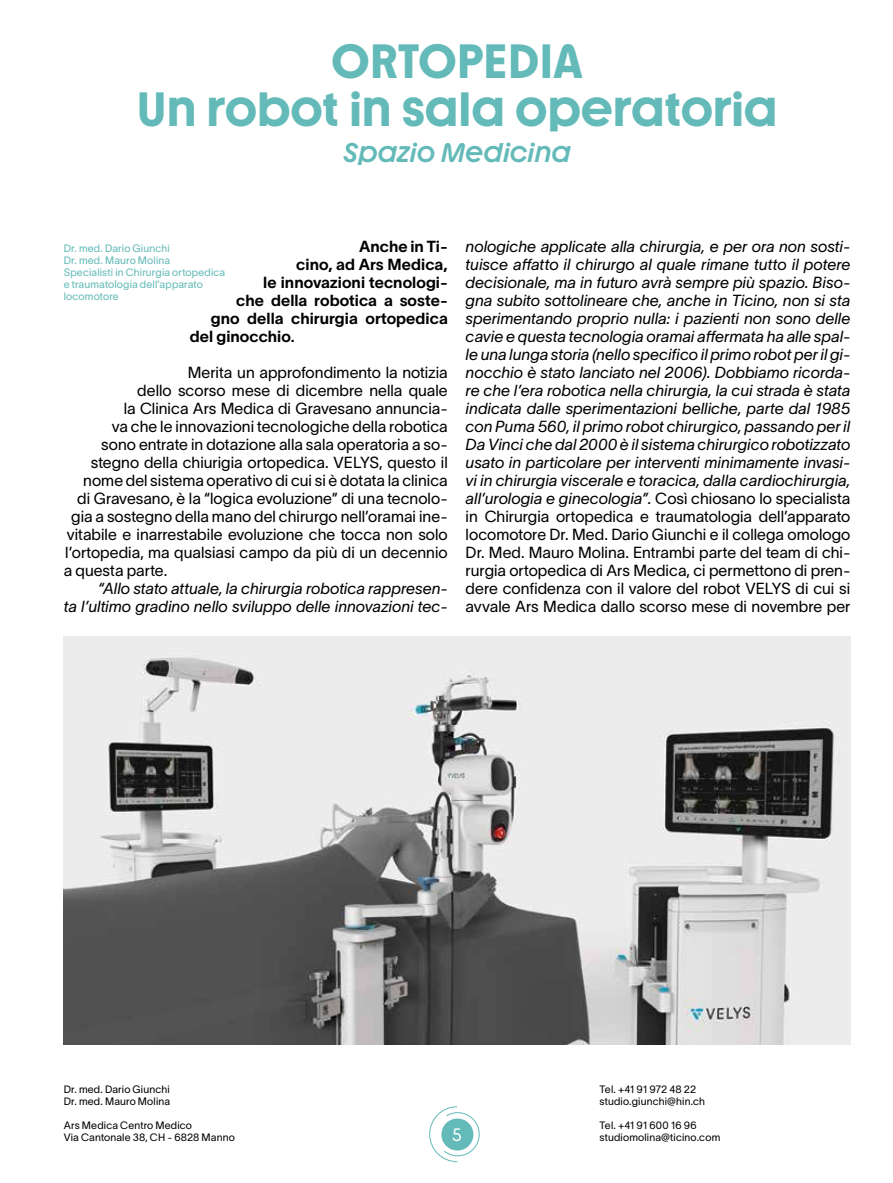
<style>
.page{position:relative;width:893px;height:1183px;background:#fff}
.page>*{position:absolute;margin:0;border:0;box-sizing:border-box;transform-origin:0 0}
.t1{font:700 48px/48px "Youth";letter-spacing:-.005em;color:#63bab8;text-align:center}
.t2{font:italic 500 27px "Youth";color:#63bab8}
.t3{font:18px "Youth";color:#fff}
.t4{font:italic 15.75px/18px "TWK Lausanne Pan 300";color:#000;text-align:right}
.t5{font:15.75px "TWK Lausanne Pan 300";color:#000}
.t6{font:15.75px "TWK Lausanne Pan 700";color:#000}
.t7{font:10.5px/12px "TWK Lausanne Pan 300";letter-spacing:.015em;color:#000}
.t8{font:10.5px/12px "TWK Lausanne Pan 300";letter-spacing:.015em;color:#63bab8}
.s1{font-style:normal}
</style>
<div class="page">
<img style="left:64px;top:636px;width:786px;height:408px">
<svg style="left:429px;top:1106px;width:51px;height:56px"></svg>
<div style="left:441px;top:1118px;width:32px;height:32px;background:#63bab8;border-radius:50%"></div>
<h1 class="t1" style="left:137px;top:37px;width:642px">ORTOPEDIA<br>Un robot in sala operatoria</h1>
<h2 class="t2" style="left:343px;top:135px;width:229px">Spazio Medicina</h2>
<p class="t6" style="left:359px;top:235px;width:90px">Anche in Ti-</p>
<p class="t6" style="left:296px;top:253px;width:153px">cino, ad Ars Medica,</p>
<p class="t6" style="left:263px;top:271px;width:186px">le innovazioni tecnologi-</p>
<p class="t6" style="left:236px;top:289px;width:213px">che della robotica a soste-</p>
<p class="t6" style="left:211px;top:307px;width:238px">gno della chirurgia ortopedica</p>
<p class="t6" style="left:190px;top:325px;width:107px">del ginocchio.</p>
<p class="t5" style="left:188px;top:361px;width:261px">Merita un approfondimento la notizia</p>
<p class="t5" style="left:137px;top:379px;width:312px">dello scorso mese di dicembre nella quale</p>
<p class="t5" style="left:124px;top:397px;width:325px">la Clinica Ars Medica di Gravesano annuncia-</p>
<p class="t5" style="left:112px;top:415px;width:337px">va che le innovazioni tecnologiche della robotica</p>
<p class="t5" style="left:101px;top:433px;width:348px">sono entrate in dotazione alla sala operatoria a so-</p>
<p class="t5" style="left:91px;top:451px;width:359px">stegno della chiurigia ortopedica. VELYS, questo il</p>
<p class="t5" style="left:83px;top:469px;width:366px">nome del sistema operativo di cui si è dotata la clinica</p>
<p class="t5" style="left:77px;top:487px;width:372px">di Gravesano, è la “logica evoluzione” di una tecnolo-</p>
<p class="t5" style="left:71px;top:505px;width:378px">gia a sostegno della mano del chirurgo nell’oramai ine-</p>
<p class="t5" style="left:67px;top:523px;width:382px">vitabile e inarrestabile evoluzione che tocca non solo</p>
<p class="t5" style="left:65px;top:541px;width:384px">l’ortopedia, ma qualsiasi campo da più di un decennio</p>
<p class="t5" style="left:64px;top:559px;width:105px">a questa parte.</p>
<p class="t4" style="left:64px;top:578px;width:386px">“Allo stato attuale, la chirurgia robotica rappresen-<br>ta l’ultimo gradino nello sviluppo delle innovazioni tec-</p>
<p class="t8" style="left:64px;top:241px;width:163px">Dr. med. Dario Giunchi<br>Dr. med. Mauro Molina<br>Specialisti in Chirurgia ortopedica e traumatologia dell’apparato locomotore</p>
<p class="t4" style="left:466px;top:236px;width:386px;text-align:justify">nologiche applicate alla chirurgia, e per ora non sosti&shy;tuisce affatto il chirurgo al quale rimane tutto il potere decisionale, ma in futuro avrà sempre più spazio. Biso&shy;gna subito sottolineare che, anche in Ticino, non si sta sperimentando proprio nulla: i pazienti non sono delle cavie e questa tecnologia oramai affermata ha alle spal&shy;le una lunga storia (nello specifico il primo robot per il gi&shy;nocchio è stato lanciato nel 2006). Dobbiamo ricorda&shy;re che l’era robotica nella chirurgia, la cui strada è stata indicata dalle sperimentazioni belliche, parte dal 1985 con Puma 560, il primo robot chirurgico, passando per il Da Vinci che dal 2000 è il sistema chirurgico robotizzato usato in particolare per interventi minimamente invasi&shy;vi in chirurgia viscerale e toracica, dalla cardiochirurgia, all’urologia e ginecologia”. <span class="s1">Così chiosano lo specialista in Chirurgia ortopedica e traumatologia dell’apparato locomotore Dr. Med. Dario Giunchi e il collega omologo Dr. Med. Mauro Molina. Entrambi parte del team di chi&shy;rurgia ortopedica di Ars Medica, ci permettono di pren&shy;dere confidenza con il valore del robot VELYS di cui si avvale Ars Medica dallo scorso mese di novembre per</span></p>
<p class="t7" style="left:64px;top:1081px;width:108px">Dr. med. Dario Giunchi<br>Dr. med. Mauro Molina</p>
<p class="t7" style="left:64px;top:1117px;width:173px">Ars Medica Centro Medico<br>Via Cantonale 38, CH - 6828 Manno</p>
<p class="t3" style="left:452px;top:1123px;width:11px">5</p>
<p class="t7" style="left:600px;top:1081px;width:107px">Tel. +41 91 972 48 22 studio.giunchi@hin.ch</p>
<p class="t7" style="left:600px;top:1117px;width:122px">Tel. +41 91 600 16 96 studiomolina@ticino.com</p>
</div>
